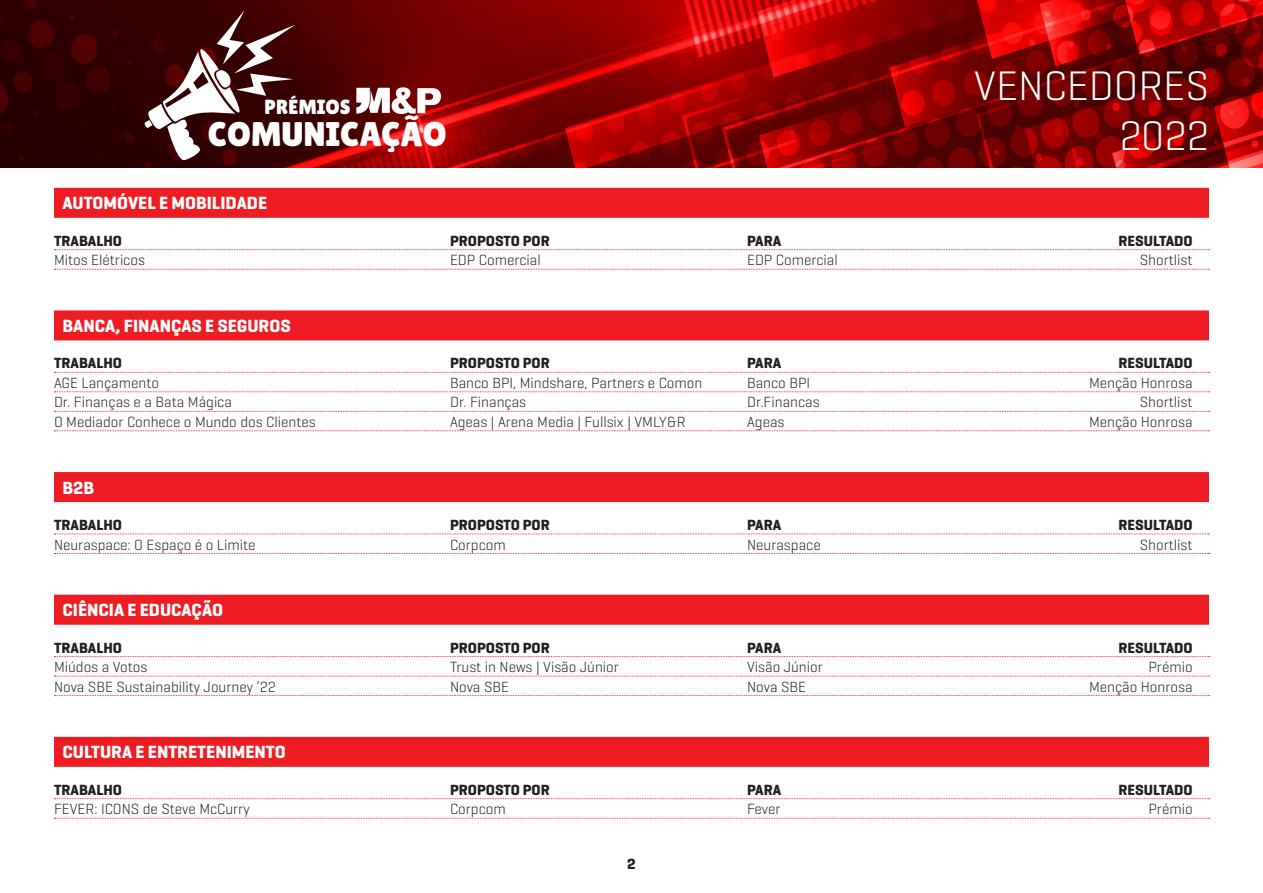
<style>
.page{position:relative;width:1263px;height:893px;background:#fff}
.page>*{position:absolute;margin:0;border:0;box-sizing:border-box;transform-origin:0 0}
.t1{font:300 42px "Geogrotesque";color:#fff}
.t2{font:34.2px "Lilita One";color:#fff}
.t3{font:20.4px "Lilita One";color:#fff}
.tit{font:700 18px "Geogrotesque";color:#fff}
.t4{font:300 15px "Geogrotesque";color:#231f20}
.t5{font:700 15px "Geogrotesque";color:#231f20}
</style>
<div class="page">
<div style="left:54px;top:188px;width:1155px;height:30px;background:#ee1d23"></div>
<svg style="left:54px;top:249px;width:1155px;height:1px"></svg>
<svg style="left:54px;top:269px;width:1155px;height:1px"></svg>
<div style="left:54px;top:310px;width:1155px;height:30px;background:#ee1d23"></div>
<svg style="left:54px;top:372px;width:1155px;height:1px"></svg>
<svg style="left:54px;top:391px;width:1155px;height:1px"></svg>
<svg style="left:54px;top:411px;width:1155px;height:1px"></svg>
<svg style="left:54px;top:430px;width:1155px;height:1px"></svg>
<div style="left:54px;top:472px;width:1155px;height:30px;background:#ee1d23"></div>
<svg style="left:54px;top:534px;width:1155px;height:1px"></svg>
<svg style="left:54px;top:553px;width:1155px;height:1px"></svg>
<div style="left:54px;top:595px;width:1155px;height:30px;background:#ee1d23"></div>
<svg style="left:54px;top:656px;width:1155px;height:1px"></svg>
<svg style="left:54px;top:676px;width:1155px;height:1px"></svg>
<svg style="left:54px;top:695px;width:1155px;height:1px"></svg>
<div style="left:54px;top:737px;width:1155px;height:30px;background:#ee1d23"></div>
<svg style="left:54px;top:798px;width:1155px;height:1px"></svg>
<svg style="left:54px;top:818px;width:1155px;height:1px"></svg>
<img style="left:0;top:0;width:1263px;height:168px">
<svg style="left:145px;top:10px;width:150px;height:150px"></svg>
<svg style="left:356px;top:87px;width:85px;height:27px"></svg>
<p class="t3" style="left:265px;top:95px;width:88px">PRÉMIOS</p>
<p class="t2" style="left:208px;top:114px;width:240px">COMUNICAÇÃO</p>
<p class="t1" style="left:974px;top:59px;width:236px">VENCEDORES</p>
<p class="t1" style="left:1119px;top:109px;width:91px">2022</p>
<p class="tit" style="left:63px;top:192px;width:206px">AUTOMÓVEL E MOBILIDADE</p>
<p class="t5" style="left:54px;top:231px;width:70px">TRABALHO</p>
<p class="t5" style="left:450px;top:231px;width:101px">PROPOSTO POR</p>
<p class="t5" style="left:747px;top:231px;width:36px">PARA</p>
<p class="t5" style="left:1118px;top:231px;width:76px">RESULTADO</p>
<p class="t4" style="left:54px;top:251px;width:93px">Mitos Elétricos</p>
<p class="t4" style="left:450px;top:251px;width:92px">EDP Comercial</p>
<p class="t4" style="left:747px;top:251px;width:92px">EDP Comercial</p>
<p class="t4" style="left:1140px;top:251px;width:54px">Shortlist</p>
<p class="tit" style="left:63px;top:315px;width:230px">BANCA, FINANÇAS E SEGUROS</p>
<p class="t5" style="left:54px;top:354px;width:70px">TRABALHO</p>
<p class="t5" style="left:450px;top:354px;width:101px">PROPOSTO POR</p>
<p class="t5" style="left:747px;top:354px;width:36px">PARA</p>
<p class="t5" style="left:1118px;top:354px;width:76px">RESULTADO</p>
<p class="t4" style="left:54px;top:373px;width:107px">AGE Lançamento</p>
<p class="t4" style="left:450px;top:373px;width:254px">Banco BPI, Mindshare, Partners e Comon</p>
<p class="t4" style="left:747px;top:373px;width:65px">Banco BPI</p>
<p class="t4" style="left:1089px;top:373px;width:105px">Menção Honrosa</p>
<p class="t4" style="left:54px;top:393px;width:179px">Dr. Finanças e a Bata Mágica</p>
<p class="t4" style="left:450px;top:393px;width:78px">Dr. Finanças</p>
<p class="t4" style="left:747px;top:393px;width:74px">Dr.Financas</p>
<p class="t4" style="left:1140px;top:393px;width:54px">Shortlist</p>
<p class="t4" style="left:54px;top:412px;width:263px">O Mediador Conhece o Mundo dos Clientes</p>
<p class="t4" style="left:450px;top:412px;width:237px">Ageas | Arena Media | Fullsix | VMLY&amp;R</p>
<p class="t4" style="left:747px;top:412px;width:39px">Ageas</p>
<p class="t4" style="left:1089px;top:412px;width:105px">Menção Honrosa</p>
<p class="tit" style="left:63px;top:476px;width:33px">B2B</p>
<p class="t5" style="left:54px;top:516px;width:70px">TRABALHO</p>
<p class="t5" style="left:450px;top:516px;width:101px">PROPOSTO POR</p>
<p class="t5" style="left:747px;top:516px;width:36px">PARA</p>
<p class="t5" style="left:1118px;top:516px;width:76px">RESULTADO</p>
<p class="t4" style="left:54px;top:535px;width:203px">Neuraspace: O Espaço é o Limite</p>
<p class="t4" style="left:450px;top:535px;width:57px">Corpcom</p>
<p class="t4" style="left:747px;top:535px;width:75px">Neuraspace</p>
<p class="t4" style="left:1140px;top:535px;width:54px">Shortlist</p>
<p class="tit" style="left:63px;top:599px;width:162px">CIÊNCIA E EDUCAÇÃO</p>
<p class="t5" style="left:54px;top:638px;width:70px">TRABALHO</p>
<p class="t5" style="left:450px;top:638px;width:101px">PROPOSTO POR</p>
<p class="t5" style="left:747px;top:638px;width:36px">PARA</p>
<p class="t5" style="left:1118px;top:638px;width:76px">RESULTADO</p>
<p class="t4" style="left:54px;top:658px;width:95px">Miúdos a Votos</p>
<p class="t4" style="left:450px;top:658px;width:170px">Trust in News | Visão Júnior</p>
<p class="t4" style="left:747px;top:658px;width:77px">Visão Júnior</p>
<p class="t4" style="left:1148px;top:658px;width:46px">Prémio</p>
<p class="t4" style="left:54px;top:677px;width:223px">Nova SBE Sustainability Journey ‘22</p>
<p class="t4" style="left:450px;top:677px;width:60px">Nova SBE</p>
<p class="t4" style="left:747px;top:677px;width:60px">Nova SBE</p>
<p class="t4" style="left:1089px;top:677px;width:105px">Menção Honrosa</p>
<p class="tit" style="left:63px;top:741px;width:225px">CULTURA E ENTRETENIMENTO</p>
<p class="t5" style="left:54px;top:780px;width:70px">TRABALHO</p>
<p class="t5" style="left:450px;top:780px;width:101px">PROPOSTO POR</p>
<p class="t5" style="left:747px;top:780px;width:36px">PARA</p>
<p class="t5" style="left:1118px;top:780px;width:76px">RESULTADO</p>
<p class="t4" style="left:54px;top:800px;width:197px">FEVER: ICONS de Steve McCurry</p>
<p class="t4" style="left:450px;top:800px;width:57px">Corpcom</p>
<p class="t4" style="left:747px;top:800px;width:35px">Fever</p>
<p class="t4" style="left:1148px;top:800px;width:46px">Prémio</p>
<p class="t5" style="left:627px;top:855px;width:10px">2</p>
</div>
